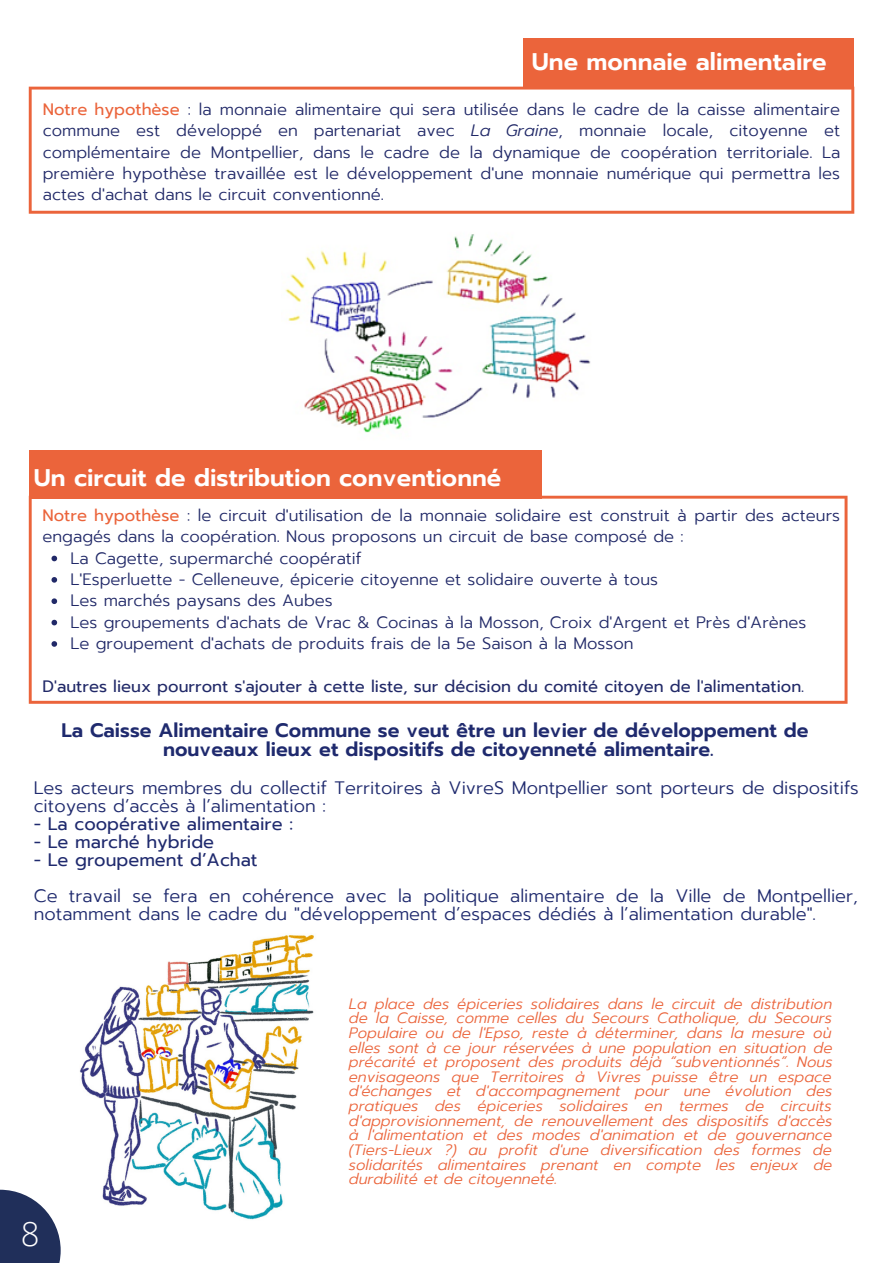
<style>
.page{position:relative;width:893px;height:1264px;background:#fff}
.page>*{position:absolute;margin:0;border:0;box-sizing:border-box;transform-origin:0 0}
.t1{font:300 33px "Open Sans";color:#fff}
.t2{font:600 24px "Prompt";color:#fff}
.t3{font:600 19.5px/19px "Prompt";color:#1f2a6e;text-align:center}
.t4{font:300 18px/18px "Prompt";color:#1f2a6e}
.t5{font:18px "Prompt";color:#1f2a6e}
.t6{font:300 16.5px/21.3px "Prompt";color:#212968}
.t7{font:16.5px "Prompt";color:#212968}
.t8{font:italic 300 15px/14.5px "Prompt";color:#eb643b;text-align:justify}
.s1{font-weight:400;color:#eb643b}
.s2{font-style:italic}
</style>
<div class="page">
<img style="left:285px;top:234px;width:306px;height:199px">
<div style="left:29px;top:450px;width:512px;height:48px;background:#eb643b"></div>
<img style="left:80px;top:935px;width:234px;height:285px">
<svg style="left:29px;top:495px;width:818px;height:208px"></svg>
<svg style="left:51px;top:555px;width:6px;height:6px"></svg>
<svg style="left:51px;top:577px;width:6px;height:5px"></svg>
<svg style="left:51px;top:598px;width:6px;height:6px"></svg>
<svg style="left:51px;top:619px;width:6px;height:6px"></svg>
<svg style="left:51px;top:641px;width:6px;height:5px"></svg>
<svg style="left:0;top:1189px;width:61px;height:73px"></svg>
<div style="left:523px;top:38px;width:330px;height:48px;background:#eb643b"></div>
<svg style="left:29px;top:87px;width:825px;height:127px"></svg>
<h2 class="t2" style="left:532px;top:44px;width:296px">Une monnaie alimentaire</h2>
<p class="t6" style="left:43px;top:99px;width:799px;text-align:justify"><span class="s1">Notre hypothèse</span> : la monnaie alimentaire qui sera utilisée dans le cadre de la caisse alimentaire commune est développé en partenariat avec <span class="s2">La Graine</span>, monnaie locale, citoyenne et complémentaire de Montpellier, dans le cadre de la dynamique de coopération territoriale. La première hypothèse travaillée est le développement d'une monnaie numérique qui permettra les actes d'achat dans le circuit conventionné.</p>
<h2 class="t2" style="left:34px;top:459px;width:469px">Un circuit de distribution conventionné</h2>
<p class="t6" style="left:42px;top:504px;width:799px"><span class="s1">Notre hypothèse</span> : le circuit d'utilisation de la monnaie solidaire est construit à partir des acteurs engagés dans la coopération. Nous proposons un circuit de base composé de :</p>
<p class="t6" style="left:70px;top:547px;width:737px">La Cagette, supermarché coopératif<br>L'Esperluette - Celleneuve, épicerie citoyenne et solidaire ouverte à tous<br>Les marchés paysans des Aubes<br>Les groupements d'achats de Vrac &amp; Cocinas à la Mosson, Croix d'Argent et Près d'Arènes Le groupement d'achats de produits frais de la 5e Saison à la Mosson</p>
<p class="t7" style="left:42px;top:673px;width:763px">D'autres lieux pourront s'ajouter à cette liste, sur décision du comité citoyen de l'alimentation.</p>
<p class="t3" style="left:61px;top:720px;width:748px">La Caisse Alimentaire Commune se veut être un levier de développement de nouveaux lieux et dispositifs de citoyenneté alimentaire.</p>
<p class="t4" style="left:34px;top:778px;width:826px">Les acteurs membres du collectif Territoires à VivreS Montpellier sont porteurs de dispositifs citoyens d’accès à l’alimentation :</p>
<p class="t5" style="left:34px;top:810px;width:261px">- La coopérative alimentaire :</p>
<p class="t5" style="left:34px;top:828px;width:182px">- Le marché hybride</p>
<p class="t5" style="left:34px;top:846px;width:225px">- Le groupement d’Achat</p>
<p class="t4" style="left:34px;top:886px;width:825px">Ce travail se fera en cohérence avec la politique alimentaire de la Ville de Montpellier, notamment dans le cadre du "développement d’espaces dédiés à l’alimentation durable".</p>
<h1 class="t1" style="left:21px;top:1210px;width:20px">8</h1>
<p class="t8" style="left:349px;top:996px;width:485px">La place des épiceries solidaires dans le circuit de distribution de la Caisse, comme celles du Secours Catholique, du Secours Populaire ou de l'Epso, reste à déterminer, dans la mesure où elles sont à ce jour réservées à une population en situation de précarité et proposent des produits déjà “subventionnés”. Nous envisageons que Territoires à Vivres puisse être un espace d'échanges et d'accompagnement pour une évolution des pratiques des épiceries solidaires en termes de circuits d'approvisionnement, de renouvellement des dispositifs d'accès à l'alimentation et des modes d'animation et de gouvernance (Tiers-Lieux ?) au profit d'une diversification des formes de solidarités alimentaires prenant en compte les enjeux de durabilité et de citoyenneté.</p>
</div>
